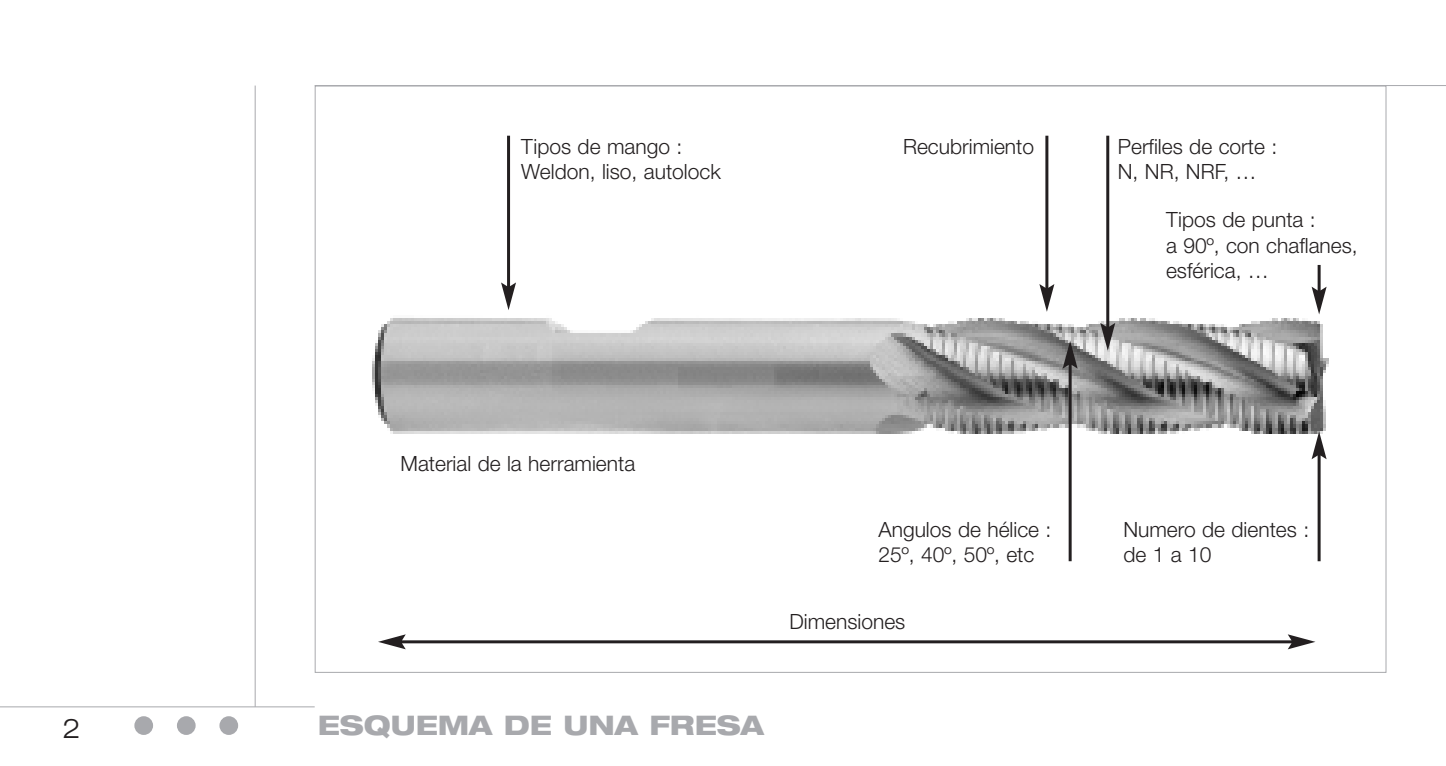
<style>
.page{position:relative;width:1446px;height:766px;background:#fff}
.page>*{position:absolute;margin:0;border:0;box-sizing:border-box;transform-origin:0 0}
.t1{font:800 expanded 27px "Helvetica Neue";color:#a8a9ad}
.t2{font:300 expanded 27px "Helvetica Neue";color:#231f20}
.t3{font:300 21px/25.2px "Helvetica Neue";color:#231f20}
</style>
<div class="page">
<div style="left:219px;top:716px;width:19px;height:18px;background:#a8a9ad;border-radius:50%"></div>
<div style="left:177px;top:716px;width:19px;height:18px;background:#a8a9ad;border-radius:50%"></div>
<div style="left:134px;top:716px;width:19px;height:18px;background:#a8a9ad;border-radius:50%"></div>
<hr style="left:0;top:706px;width:315px;height:1px;background:#a8a9ad">
<hr style="left:255px;top:85px;width:1px;height:621px;background:#a8a9ad">
<img style="left:372px;top:288px;width:957px;height:182px">
<hr style="left:315px;top:85px;width:1131px;height:1px;background:#a8a9ad">
<hr style="left:507px;top:136px;width:3px;height:151px;background:#231f20">
<svg style="left:501px;top:282px;width:15px;height:28px"></svg>
<hr style="left:400px;top:640px;width:893px;height:3px;background:#231f20">
<svg style="left:378px;top:634px;width:28px;height:15px"></svg>
<svg style="left:1287px;top:634px;width:28px;height:15px"></svg>
<hr style="left:1045px;top:136px;width:3px;height:153px;background:#231f20">
<svg style="left:1039px;top:284px;width:15px;height:28px"></svg>
<hr style="left:1317px;top:265px;width:3px;height:27px;background:#231f20">
<svg style="left:1311px;top:286px;width:15px;height:28px"></svg>
<hr style="left:1317px;top:454px;width:3px;height:107px;background:#231f20">
<svg style="left:1311px;top:431px;width:15px;height:28px"></svg>
<hr style="left:1106px;top:136px;width:3px;height:192px;background:#231f20">
<svg style="left:1100px;top:323px;width:15px;height:27px"></svg>
<hr style="left:1068px;top:363px;width:3px;height:198px;background:#231f20">
<svg style="left:1062px;top:341px;width:15px;height:27px"></svg>
<p class="t3" style="left:521px;top:135px;width:201px">Tipos de mango :<br>Weldon, liso, autolock</p>
<p class="t3" style="left:903px;top:135px;width:133px">Recubrimiento</p>
<p class="t3" style="left:1118px;top:135px;width:161px">Perfiles de corte :<br>N, NR, NRF, …</p>
<p class="t3" style="left:1166px;top:209px;width:193px">Tipos de punta :<br>a 90º, con chaflanes, esférica, …</p>
<p class="t3" style="left:400px;top:453px;width:236px">Material de la herramienta</p>
<p class="t3" style="left:878px;top:519px;width:174px">Angulos de hélice :<br>25º, 40º, 50º, etc</p>
<p class="t3" style="left:789px;top:610px;width:117px">Dimensiones</p>
<p class="t2" style="left:63px;top:718px;width:20px">2</p>
<p class="t1" style="left:318px;top:714px;width:448px">ESQUEMA DE UNA FRESA</p>
<p class="t3" style="left:1123px;top:518px;width:187px">Numero de dientes : de 1 a 10</p>
</div>
